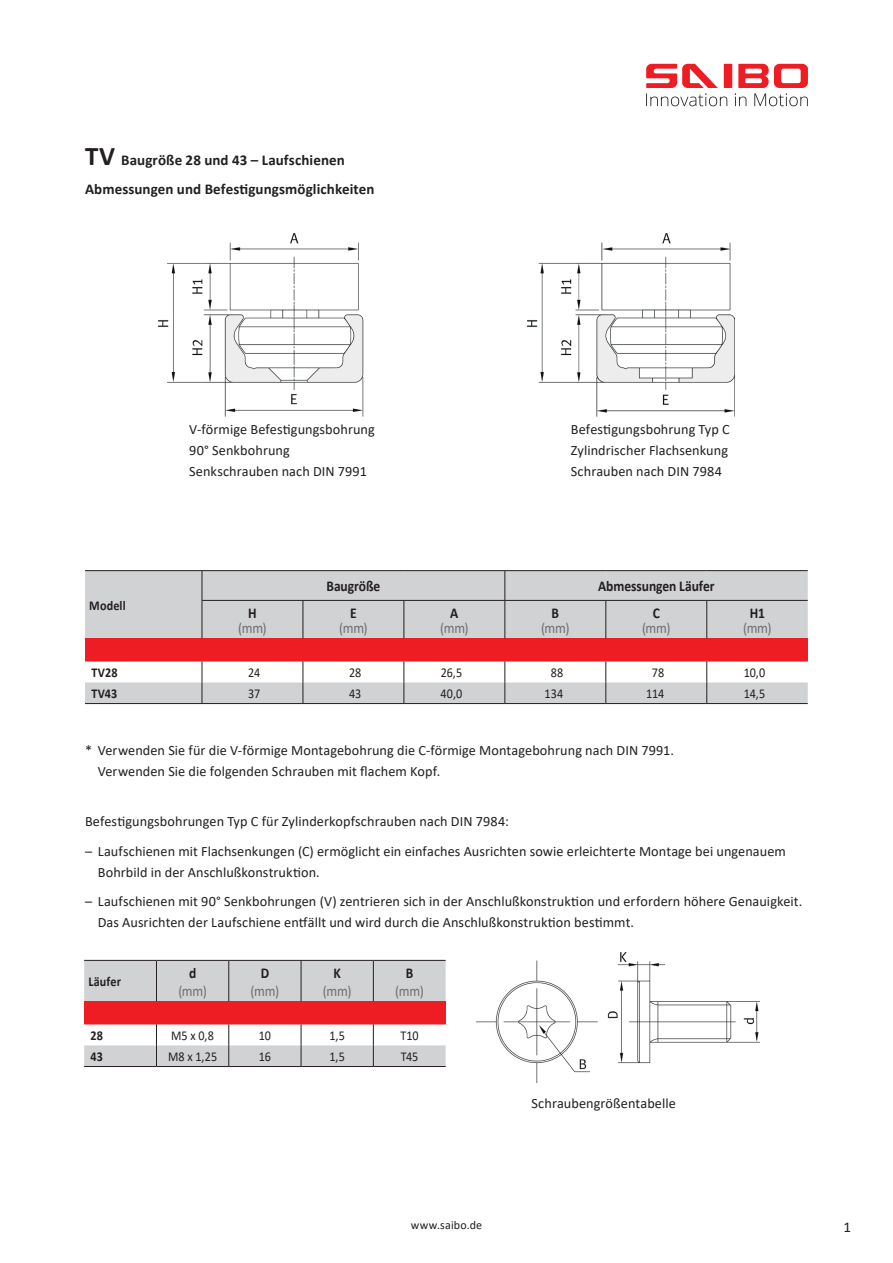
<style>
.page{position:relative;width:893px;height:1263px;background:#fff}
.page>*{position:absolute;margin:0;border:0;box-sizing:border-box;transform-origin:0 0}
.t1{font:700 15px/29.5px "Calibri";letter-spacing:.005em;color:#231f20}
.t2{font:15px "Calibri";letter-spacing:-.01em;color:#6c6d70;scale:.9 1}
.t3{font:700 15px "Calibri";letter-spacing:.005em;color:#231f20;scale:.9 1}
.t4{font:15px "Calibri";color:#231f20}
.t5{font:14.25px/21px "Calibri";letter-spacing:.005em;color:#231f20}
.t6{font:13.5px "Calibri";color:#231f20;scale:.9 1}
.t7{font:700 13.5px "Calibri";letter-spacing:.01em;color:#231f20;scale:.9 1}
.t8{font:12px "Calibri";letter-spacing:.02em;color:#231f20}
.s1{font-size:27px}
</style>
<div class="page">
<img style="left:476px;top:953px;width:283px;height:129px">
<div style="left:85px;top:571px;width:723px;height:67px;background:#d1d2d4"></div>
<div style="left:85px;top:639px;width:723px;height:22px;background:#ee1d23"></div>
<hr style="left:202px;top:600px;width:101px;height:1px;background:#231f20">
<hr style="left:303px;top:600px;width:101px;height:1px;background:#231f20">
<hr style="left:404px;top:600px;width:101px;height:1px;background:#231f20">
<hr style="left:505px;top:600px;width:101px;height:1px;background:#231f20">
<hr style="left:606px;top:600px;width:101px;height:1px;background:#231f20">
<hr style="left:707px;top:600px;width:101px;height:1px;background:#231f20">
<hr style="left:85px;top:638px;width:117px;height:1px;background:#ee1d23">
<hr style="left:202px;top:638px;width:101px;height:1px;background:#ee1d23">
<hr style="left:303px;top:638px;width:101px;height:1px;background:#ee1d23">
<hr style="left:404px;top:638px;width:101px;height:1px;background:#ee1d23">
<hr style="left:505px;top:638px;width:101px;height:1px;background:#ee1d23">
<hr style="left:606px;top:638px;width:101px;height:1px;background:#ee1d23">
<hr style="left:707px;top:638px;width:101px;height:1px;background:#ee1d23">
<hr style="left:85px;top:570px;width:117px;height:1px;background:#231f20">
<hr style="left:202px;top:570px;width:101px;height:1px;background:#231f20">
<hr style="left:303px;top:570px;width:101px;height:1px;background:#231f20">
<hr style="left:404px;top:570px;width:101px;height:1px;background:#231f20">
<hr style="left:505px;top:570px;width:101px;height:1px;background:#231f20">
<hr style="left:606px;top:570px;width:101px;height:1px;background:#231f20">
<hr style="left:707px;top:570px;width:101px;height:1px;background:#231f20">
<hr style="left:85px;top:703px;width:117px;height:1px;background:#231f20">
<hr style="left:202px;top:703px;width:101px;height:1px;background:#231f20">
<hr style="left:303px;top:703px;width:101px;height:1px;background:#231f20">
<hr style="left:404px;top:703px;width:101px;height:1px;background:#231f20">
<hr style="left:505px;top:703px;width:101px;height:1px;background:#231f20">
<hr style="left:606px;top:703px;width:101px;height:1px;background:#231f20">
<hr style="left:707px;top:703px;width:101px;height:1px;background:#231f20">
<svg style="left:202px;top:571px;width:1px;height:29px"></svg>
<svg style="left:505px;top:571px;width:1px;height:29px"></svg>
<hr style="left:202px;top:601px;width:1px;height:37px;background:#231f20">
<hr style="left:303px;top:601px;width:1px;height:37px;background:#231f20">
<hr style="left:404px;top:601px;width:1px;height:37px;background:#231f20">
<hr style="left:505px;top:601px;width:1px;height:37px;background:#231f20">
<hr style="left:606px;top:601px;width:1px;height:37px;background:#231f20">
<hr style="left:706px;top:601px;width:1px;height:37px;background:#231f20">
<svg style="left:85px;top:661px;width:723px;height:42px"></svg>
<hr style="left:84px;top:1066px;width:72px;height:1px;background:#231f20">
<hr style="left:156px;top:1066px;width:73px;height:1px;background:#231f20">
<hr style="left:229px;top:1066px;width:72px;height:1px;background:#231f20">
<hr style="left:301px;top:1066px;width:72px;height:1px;background:#231f20">
<hr style="left:373px;top:1066px;width:73px;height:1px;background:#231f20">
<svg style="left:84px;top:960px;width:362px;height:106px"></svg>
<img style="left:158px;top:234px;width:577px;height:183px">
<svg style="left:646px;top:64px;width:162px;height:42px"></svg>
<p class="t1" style="left:85px;top:145px;width:291px"><span class="s1">TV</span> Baugröße 28 und 43 – Laufschienen<br>Abmessungen und Befestigungsmöglichkeiten</p>
<p class="t1" style="left:121px;top:145px;width:90px">Abmessungen</p>
<p class="t5" style="left:189px;top:418px;width:187px">V-förmige Befestigungsbohrung<br>90° Senkbohrung<br>Senkschrauben nach DIN 7991</p>
<p class="t5" style="left:571px;top:418px;width:160px;text-align:justify">Befestigungsbohrung Typ C Zylindrischer Flachsenkung Schrauben nach DIN 7984</p>
<p class="t7" style="left:89px;top:596px;width:42px">Modell</p>
<p class="t3" style="left:248px;top:602px;width:11px">H</p>
<p class="t2" style="left:238px;top:617px;width:33px">(mm)</p>
<p class="t3" style="left:326px;top:575px;width:61px">Baugröße</p>
<p class="t3" style="left:598px;top:575px;width:131px">Abmessungen Läufer</p>
<p class="t3" style="left:350px;top:602px;width:9px">E</p>
<p class="t2" style="left:339px;top:617px;width:33px">(mm)</p>
<p class="t3" style="left:450px;top:602px;width:11px">A</p>
<p class="t2" style="left:440px;top:617px;width:33px">(mm)</p>
<p class="t3" style="left:552px;top:602px;width:10px">B</p>
<p class="t2" style="left:541px;top:617px;width:33px">(mm)</p>
<p class="t3" style="left:653px;top:602px;width:9px">C</p>
<p class="t2" style="left:642px;top:617px;width:33px">(mm)</p>
<p class="t3" style="left:750px;top:602px;width:18px">H1</p>
<p class="t2" style="left:743px;top:617px;width:33px">(mm)</p>
<p class="t7" style="left:91px;top:663px;width:31px">TV28</p>
<p class="t6" style="left:248px;top:663px;width:15px">24</p>
<p class="t6" style="left:349px;top:663px;width:15px">28</p>
<p class="t6" style="left:441px;top:663px;width:26px">26,5</p>
<p class="t6" style="left:551px;top:663px;width:15px">88</p>
<p class="t6" style="left:652px;top:663px;width:15px">78</p>
<p class="t6" style="left:744px;top:663px;width:25px">10,0</p>
<p class="t7" style="left:91px;top:684px;width:30px">TV43</p>
<p class="t6" style="left:248px;top:684px;width:15px">37</p>
<p class="t6" style="left:349px;top:684px;width:15px">43</p>
<p class="t6" style="left:440px;top:684px;width:26px">40,0</p>
<p class="t6" style="left:544px;top:684px;width:22px">134</p>
<p class="t6" style="left:646px;top:684px;width:22px">114</p>
<p class="t6" style="left:744px;top:684px;width:25px">14,5</p>
<p class="t5" style="left:98px;top:739px;width:578px;text-indent:-13px">* Verwenden Sie für die V-förmige Montagebohrung die C-förmige Montagebohrung nach DIN 7991.<br>Verwenden Sie die folgenden Schrauben mit flachem Kopf.</p>
<p class="t5" style="left:85px;top:811px;width:425px">Befestigungsbohrungen Typ C für Zylinderkopfschrauben nach DIN 7984:</p>
<p class="t5" style="left:98px;top:840px;width:689px;text-indent:-13px">– Laufschienen mit Flachsenkungen (C) ermöglicht ein einfaches Ausrichten sowie erleichterte Montage bei ungenauem<br>Bohrbild in der Anschlußkonstruktion.</p>
<p class="t5" style="left:98px;top:891px;width:706px;text-indent:-13px">– Laufschienen mit 90° Senkbohrungen (V) zentrieren sich in der Anschlußkonstruktion und erfordern höhere Genauigkeit.<br>Das Ausrichten der Laufschiene entfällt und wird durch die Anschlußkonstruktion bestimmt.</p>
<p class="t7" style="left:88px;top:972px;width:38px">Läufer</p>
<p class="t3" style="left:189px;top:962px;width:10px">d</p>
<p class="t2" style="left:178px;top:980px;width:33px">(mm)</p>
<p class="t3" style="left:261px;top:962px;width:11px">D</p>
<p class="t2" style="left:251px;top:980px;width:33px">(mm)</p>
<p class="t3" style="left:333px;top:962px;width:10px">K</p>
<p class="t2" style="left:323px;top:980px;width:33px">(mm)</p>
<p class="t3" style="left:406px;top:962px;width:10px">B</p>
<p class="t2" style="left:395px;top:980px;width:33px">(mm)</p>
<p class="t7" style="left:91px;top:1026px;width:15px">28</p>
<p class="t6" style="left:171px;top:1026px;width:49px">M5 x 0,8</p>
<p class="t6" style="left:259px;top:1026px;width:15px">10</p>
<p class="t6" style="left:329px;top:1026px;width:19px">1,5</p>
<p class="t6" style="left:400px;top:1026px;width:22px">T10</p>
<p class="t7" style="left:91px;top:1047px;width:15px">43</p>
<p class="t6" style="left:168px;top:1047px;width:56px">M8 x 1,25</p>
<p class="t6" style="left:259px;top:1047px;width:15px">16</p>
<p class="t6" style="left:329px;top:1047px;width:19px">1,5</p>
<p class="t6" style="left:401px;top:1047px;width:21px">T45</p>
<p class="t5" style="left:531px;top:1092px;width:146px">Schraubengrößentabelle</p>
<p class="t8" style="left:411px;top:1217px;width:73px">www.saibo.de</p>
<p class="t4" style="left:843px;top:1216px;width:9px">1</p>
</div>
